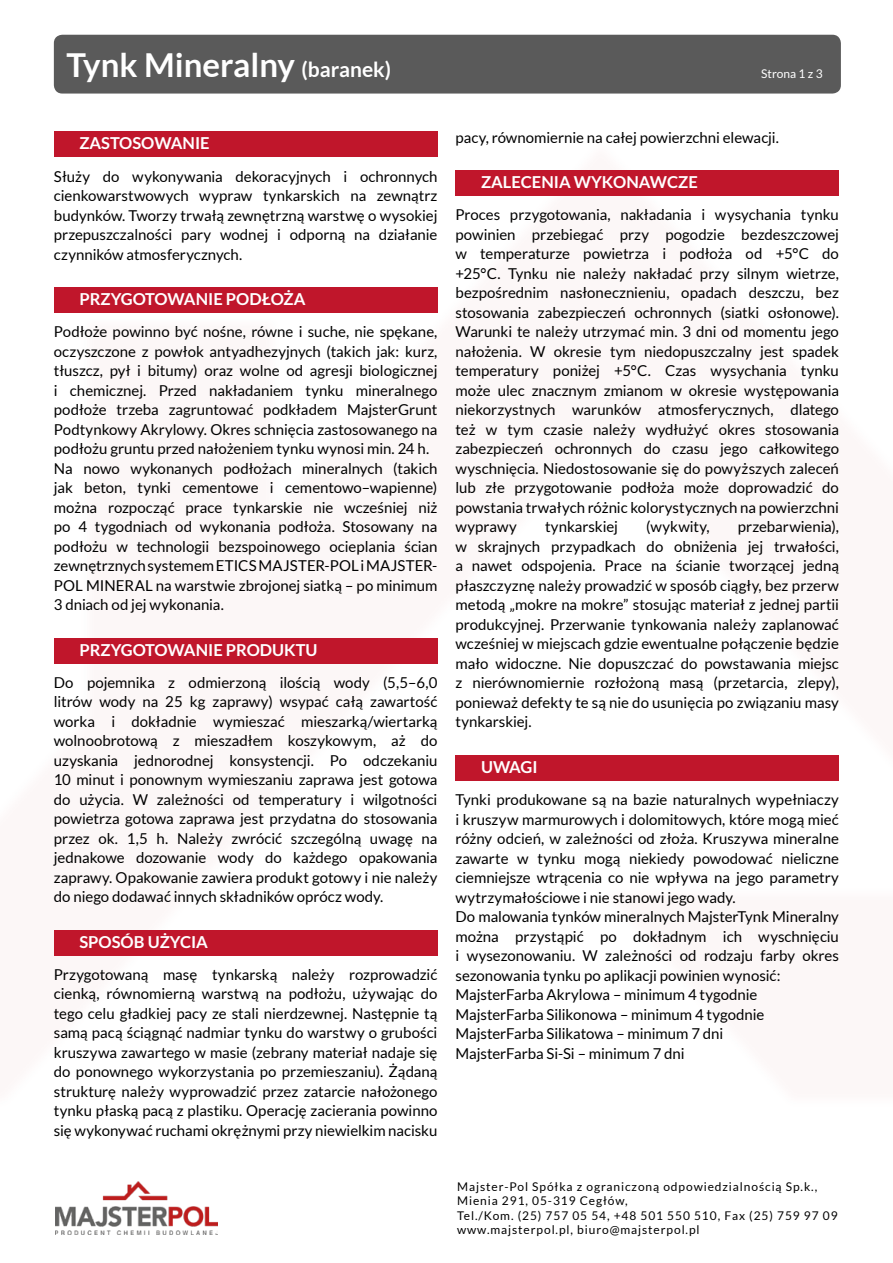
<style>
.page{position:relative;width:893px;height:1263px;background:#fff}
.page>*{position:absolute;margin:0;border:0;box-sizing:border-box;transform-origin:0 0}
.t1{font:700 33px "Lato";color:#fff}
.t2{font:700 16.5px "Lato";color:#fff}
.t3{font:15px/19.5px "Lato";color:#000;text-align:justify}
.t4{font:12px/14.4px "Lato";letter-spacing:.075em;color:#000}
.t5{font:12px "Lato";color:#fff}
.s1{font-size:21px}
</style>
<div class="page">
<div style="left:54px;top:35px;width:787px;height:59px;background:#5a5a5a;border-radius:9px"></div>
<img style="left:55px;top:1181px;width:162px;height:53px">
<div style="left:54px;top:132px;width:383px;height:25px;background:#c0162b"></div>
<div style="left:54px;top:287px;width:383px;height:25px;background:#c0162b"></div>
<div style="left:54px;top:638px;width:383px;height:25px;background:#c0162b"></div>
<div style="left:54px;top:930px;width:383px;height:25px;background:#c0162b"></div>
<div style="left:455px;top:171px;width:384px;height:25px;background:#c0162b"></div>
<div style="left:455px;top:755px;width:384px;height:25px;background:#c0162b"></div>
<h1 class="t1" style="left:67px;top:46px;width:326px">Tynk Mineralny <span class="s1">(baranek)</span></h1>
<p class="t5" style="left:761px;top:67px;width:63px">Strona 1 z 3</p>
<p class="t2" style="left:79px;top:134px;width:132px">ZASTOSOWANIE</p>
<p class="t3" style="left:54px;top:166px;width:385px">Służy do wykonywania dekoracyjnych i ochronnych cienkowarstwowych wypraw tynkarskich na zewnątrz budynków. Tworzy trwałą zewnętrzną warstwę o wysokiej przepuszczalności pary wodnej i odporną na działanie czynników atmosferycznych.</p>
<p class="t2" style="left:79px;top:289px;width:228px">PRZYGOTOWANIE PODŁOŻA</p>
<p class="t3" style="left:54px;top:322px;width:385px;text-align:left">Podłoże powinno być nośne, równe i suche, nie spękane, oczyszczone z powłok antyadhezyjnych (takich jak: kurz, tłuszcz, pył i bitumy) oraz wolne od agresji biologicznej i chemicznej. Przed nakładaniem tynku mineralnego podłoże trzeba zagruntować podkładem MajsterGrunt Podtynkowy Akrylowy. Okres schnięcia zastosowanego na podłożu gruntu przed nałożeniem tynku wynosi min. 24 h.<br>Na nowo wykonanych podłożach mineralnych (takich jak beton, tynki cementowe i cementowo–wapienne) można rozpocząć prace tynkarskie nie wcześniej niż po 4 tygodniach od wykonania podłoża. Stosowany na podłożu w technologii bezspoinowego ocieplania ścian zewnętrznych systemem ETICS MAJSTER-POL i MAJSTER-POL MINERAL na warstwie zbrojonej siatką – po minimum 3 dniach od jej wykonania.</p>
<p class="t2" style="left:79px;top:640px;width:240px">PRZYGOTOWANIE PRODUKTU</p>
<p class="t3" style="left:54px;top:672px;width:385px">Do pojemnika z odmierzoną ilością wody (5,5–6,0 litrów wody na 25 kg zaprawy) wsypać całą zawartość worka i dokładnie wymieszać mieszarką/wiertarką wolnoobrotową z mieszadłem koszykowym, aż do uzyskania jednorodnej konsystencji. Po odczekaniu 10 minut i ponownym wymieszaniu zaprawa jest gotowa do użycia. W zależności od temperatury i wilgotności powietrza gotowa zaprawa jest przydatna do stosowania przez ok. 1,5 h. Należy zwrócić szczególną uwagę na jednakowe dozowanie wody do każdego opakowania zaprawy. Opakowanie zawiera produkt gotowy i nie należy do niego dodawać innych składników oprócz wody.</p>
<p class="t2" style="left:79px;top:932px;width:130px">SPOSÓB UŻYCIA</p>
<p class="t3" style="left:54px;top:965px;width:385px">Przygotowaną masę tynkarską należy rozprowadzić cienką, równomierną warstwą na podłożu, używając do tego celu gładkiej pacy ze stali nierdzewnej. Następnie tą samą pacą ściągnąć nadmiar tynku do warstwy o grubości kruszywa zawartego w masie (zebrany materiał nadaje się do ponownego wykorzystania po przemieszaniu). Żądaną strukturę należy wyprowadzić przez zatarcie nałożonego tynku płaską pacą z plastiku. Operację zacierania powinno się wykonywać ruchami okrężnymi przy niewielkim nacisku</p>
<p class="t3" style="left:455px;top:128px;width:325px">pacy, równomiernie na całej powierzchni elewacji.</p>
<p class="t2" style="left:481px;top:173px;width:218px">ZALECENIA WYKONAWCZE</p>
<p class="t3" style="left:455px;top:205px;width:385px">Proces przygotowania, nakładania i wysychania tynku powinien przebiegać przy pogodzie bezdeszczowej w temperaturze powietrza i podłoża od +5°C do +25°C. Tynku nie należy nakładać przy silnym wietrze, bezpośrednim nasłonecznieniu, opadach deszczu, bez stosowania zabezpieczeń ochronnych (siatki osłonowe).<br>Warunki te należy utrzymać min. 3 dni od momentu jego nałożenia. W okresie tym niedopuszczalny jest spadek temperatury poniżej +5°C. Czas wysychania tynku może ulec znacznym zmianom w okresie występowania niekorzystnych warunków atmosferycznych, dlatego też w tym czasie należy wydłużyć okres stosowania zabezpieczeń ochronnych do czasu jego całkowitego wyschnięcia. Niedostosowanie się do powyższych zaleceń lub złe przygotowanie podłoża może doprowadzić do powstania trwałych różnic kolorystycznych na powierzchni wyprawy</p>
<p class="t3" style="left:455px;top:517px;width:385px;text-indent:282px">przebarwienia), w skrajnych przypadkach do obniżenia jej trwałości, a nawet odspojenia. Prace na ścianie tworzącej jedną płaszczyznę należy prowadzić w sposób ciągły, bez przerw metodą „mokre na mokre” stosując materiał z jednej partii produkcyjnej. Przerwanie tynkowania należy zaplanować wcześniej w miejscach gdzie ewentualne połączenie będzie mało widoczne. Nie dopuszczać do powstawania miejsc z nierównomiernie rozłożoną masą (przetarcia, zlepy), ponieważ defekty te są nie do usunięcia po związaniu masy tynkarskiej.</p>
<p class="t2" style="left:481px;top:757px;width:58px">UWAGI</p>
<p class="t3" style="left:455px;top:790px;width:385px;text-align:left">Tynki produkowane są na bazie naturalnych wypełniaczy i kruszyw marmurowych i dolomitowych, które mogą mieć różny odcień, w zależności od złoża. Kruszywa mineralne zawarte w tynku mogą niekiedy powodować nieliczne ciemniejsze wtrącenia co nie wpływa na jego parametry wytrzymałościowe i nie stanowi jego wady.<br>Do malowania tynków mineralnych MajsterTynk Mineralny można przystąpić po dokładnym ich wyschnięciu i wysezonowaniu. W zależności od rodzaju farby okres sezonowania tynku po aplikacji powinien wynosić:<br>MajsterFarba Akrylowa – minimum 4 tygodnie MajsterFarba Silikonowa – minimum 4 tygodnie MajsterFarba Silikatowa – minimum 7 dni<br>MajsterFarba Si-Si – minimum 7 dni</p>
<p class="t3" style="left:545px;top:517px;width:74px">tynkarskiej</p>
<p class="t3" style="left:646px;top:517px;width:65px">(wykwity,</p>
<p class="t4" style="left:457px;top:1179px;width:382px">Majster-Pol Spółka z ograniczoną odpowiedzialnością Sp.k., Mienia 291, 05-319 Cegłów,<br>Tel./Kom. (25) 757 05 54, +48 501 550 510, Fax (25) 759 97 09 www.majsterpol.pl, biuro@majsterpol.pl</p>
</div>
